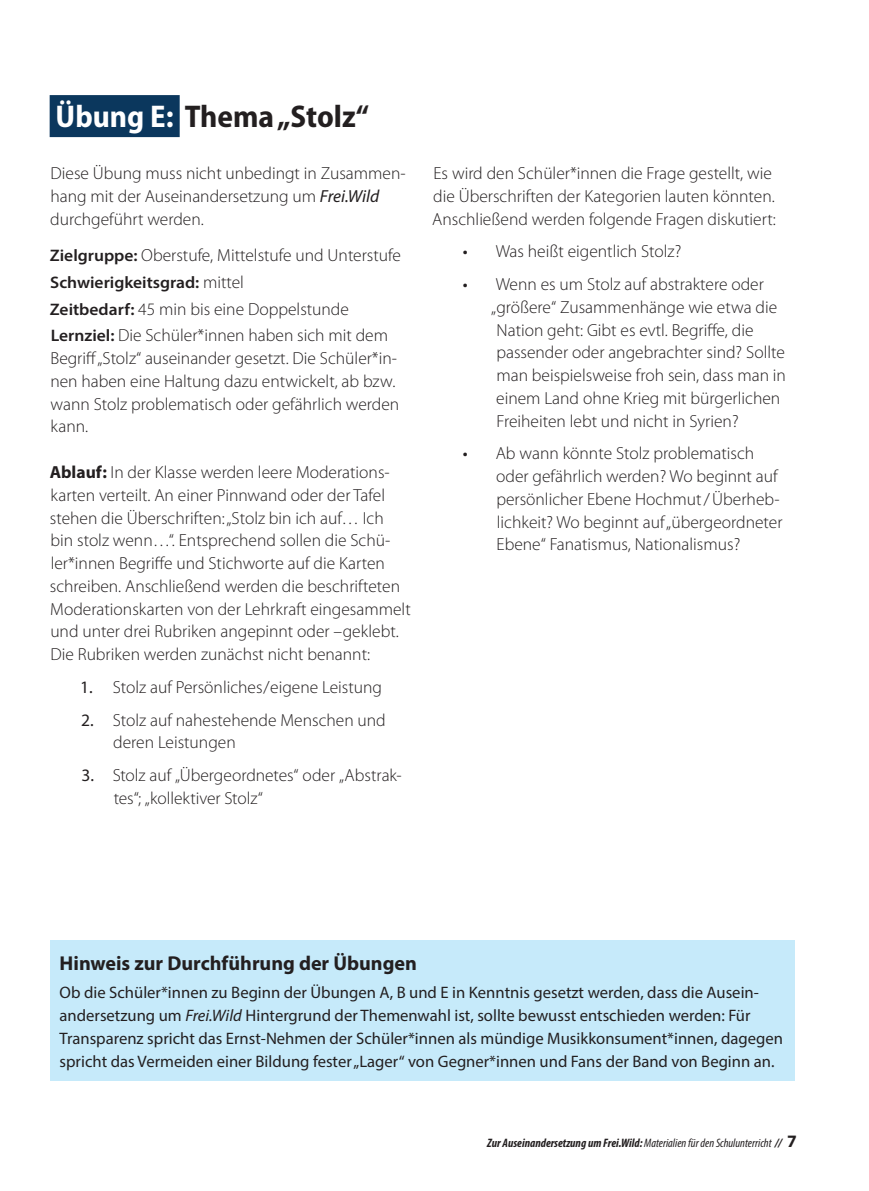
<style>
.page{position:relative;width:869px;height:1191px;background:#fff}
.page>*{position:absolute;margin:0;border:0;box-sizing:border-box;transform-origin:0 0}
.t1{font:700 semi-condensed 31.5px "Myriad Pro";color:#231f20}
.t2{font:700 20.12px "Myriad Pro";color:#231f20}
.t3{font:300 17.5px/22.8px "Myriad Pro";color:#231f20}
.t4{font:16.62px/22.8px "Myriad Pro";color:#231f20}
.t5{font:600 16.62px "Myriad Pro";color:#231f20;scale:1.05 1}
.t6{font:italic 700 condensed 12.25px "Myriad Pro";color:#231f20}
.s1{color:#fff}
.s2{font-weight:400;font-style:italic}
.s3{font-weight:600;font-size:16.62px}
.s4{font-weight:300;font-size:17.5px}
.s5{font-weight:700}
.s6{font-weight:400}
.s7{font-style:italic}
.s8{font-style:normal;font-stretch:normal;font-size:17.5px}
</style>
<div class="page">
<div style="left:50px;top:95px;width:130px;height:42px;background:#0b375d"></div>
<div style="left:50px;top:940px;width:744px;height:140px;background:#c6eafa"></div>
<h1 class="t1" style="left:56px;top:96px;width:314px"><span class="s1">Übung E:</span> Thema „Stolz“</h1>
<p class="t3" style="left:50px;top:162px;width:357px">Diese Übung muss nicht unbedingt in Zusammen&shy;hang mit der Auseinandersetzung um <span class="s2">Frei.Wild </span>durchgeführt werden.</p>
<p class="t3" style="left:50px;top:244px;width:352px"><span class="s3">Zielgruppe:</span> Oberstufe, Mittelstufe und Unterstufe</p>
<p class="t5" style="left:50px;top:272px;width:186px">Schwierigkeitsgrad: <span class="s4">mittel</span></p>
<p class="t3" style="left:50px;top:295px;width:339px;line-height:26.8px"><span class="s3">Zeitbedarf:</span> 45 min bis eine Doppelstunde<br><span class="s3">Lernziel:</span> Die Schüler*innen haben sich mit dem</p>
<p class="t3" style="left:50px;top:347px;width:350px">Begriff „Stolz“ auseinander gesetzt. Die Schüler*in&shy;nen haben eine Haltung dazu entwickelt, ab bzw. wann Stolz problematisch oder gefährlich werden kann.</p>
<p class="t3" style="left:50px;top:461px;width:362px"><span class="s5">Ablauf:</span> In der Klasse werden leere Moderations&shy;karten verteilt. An einer Pinnwand oder der Tafel stehen die Überschriften: „Stolz bin ich auf… Ich bin stolz wenn…“. Entsprechend sollen die Schü&shy;ler*innen Begriffe und Stichworte auf die Karten schreiben. Anschließend werden die beschrifteten Moderationskarten von der Lehrkraft eingesammelt und unter drei Rubriken angepinnt oder –geklebt.<br>Die Rubriken werden zunächst nicht benannt:</p>
<p class="t3" style="left:80px;top:675px;width:303px"><span class="s6">1.</span> Stolz auf Persönliches/eigene Leistung</p>
<p class="t3" style="left:113px;top:708px;width:274px;text-indent:-32px"><span class="s6">2.</span> Stolz auf nahestehende Menschen und deren Leistungen</p>
<p class="t3" style="left:114px;top:763px;width:289px;text-indent:-32px"><span class="s6">3.</span> Stolz auf „Übergeordnetes“ oder „Abstrak&shy;tes“; „kollektiver Stolz“</p>
<p class="t3" style="left:432px;top:162px;width:345px">Es wird den Schüler*innen die Frage gestellt, wie die Überschriften der Kategorien lauten könnten.<br>Anschließend werden folgende Fragen diskutiert:</p>
<p class="t3" style="left:462px;top:240px;width:220px"><span class="s6">•</span> Was heißt eigentlich Stolz?</p>
<p class="t3" style="left:462px;top:273px;width:302px"><span class="s6">•</span> Wenn es um Stolz auf abstraktere oder</p>
<p class="t3" style="left:491px;top:295px;width:287px">„größere“ Zusammenhänge wie etwa die</p>
<p class="t3" style="left:496px;top:318px;width:258px">Nation geht: Gibt es evtl. Begriffe, die</p>
<p class="t3" style="left:496px;top:341px;width:290px">passender oder angebrachter sind? Sollte</p>
<p class="t3" style="left:496px;top:364px;width:291px">man beispielsweise froh sein, dass man in</p>
<p class="t3" style="left:496px;top:386px;width:285px">einem Land ohne Krieg mit bürgerlichen</p>
<p class="t3" style="left:496px;top:409px;width:243px">Freiheiten lebt und nicht in Syrien?</p>
<p class="t3" style="left:496px;top:442px;width:288px;text-indent:-33px"><span class="s6">•</span> Ab wann könnte Stolz problematisch oder gefährlich werden? Wo beginnt auf persönlicher Ebene Hochmut/Überheb&shy;lichkeit? Wo beginnt auf „übergeordneter Ebene“ Fanatismus, Nationalismus?</p>
<p class="t2" style="left:60px;top:950px;width:358px">Hinweis zur Durchführung der Übungen</p>
<p class="t4" style="left:60px;top:981px;width:724px">Ob die Schüler*innen zu Beginn der Übungen A, B und E in Kenntnis gesetzt werden, dass die Ausein&shy;andersetzung um <span class="s7">Frei.Wild</span> Hintergrund der Themenwahl ist, sollte bewusst entschieden werden: Für Transparenz spricht das Ernst-Nehmen der Schüler*innen als mündige Musikkonsument*innen, dagegen spricht das Vermeiden einer Bildung fester „Lager“ von Gegner*innen und Fans der Band von Beginn an.</p>
<p class="t6" style="left:487px;top:1135px;width:311px">Zur Auseinandersetzung um Frei.Wild: <span class="s6">Materialien für den Schulunterricht</span> // <span class="s8">7</span></p>
</div>
